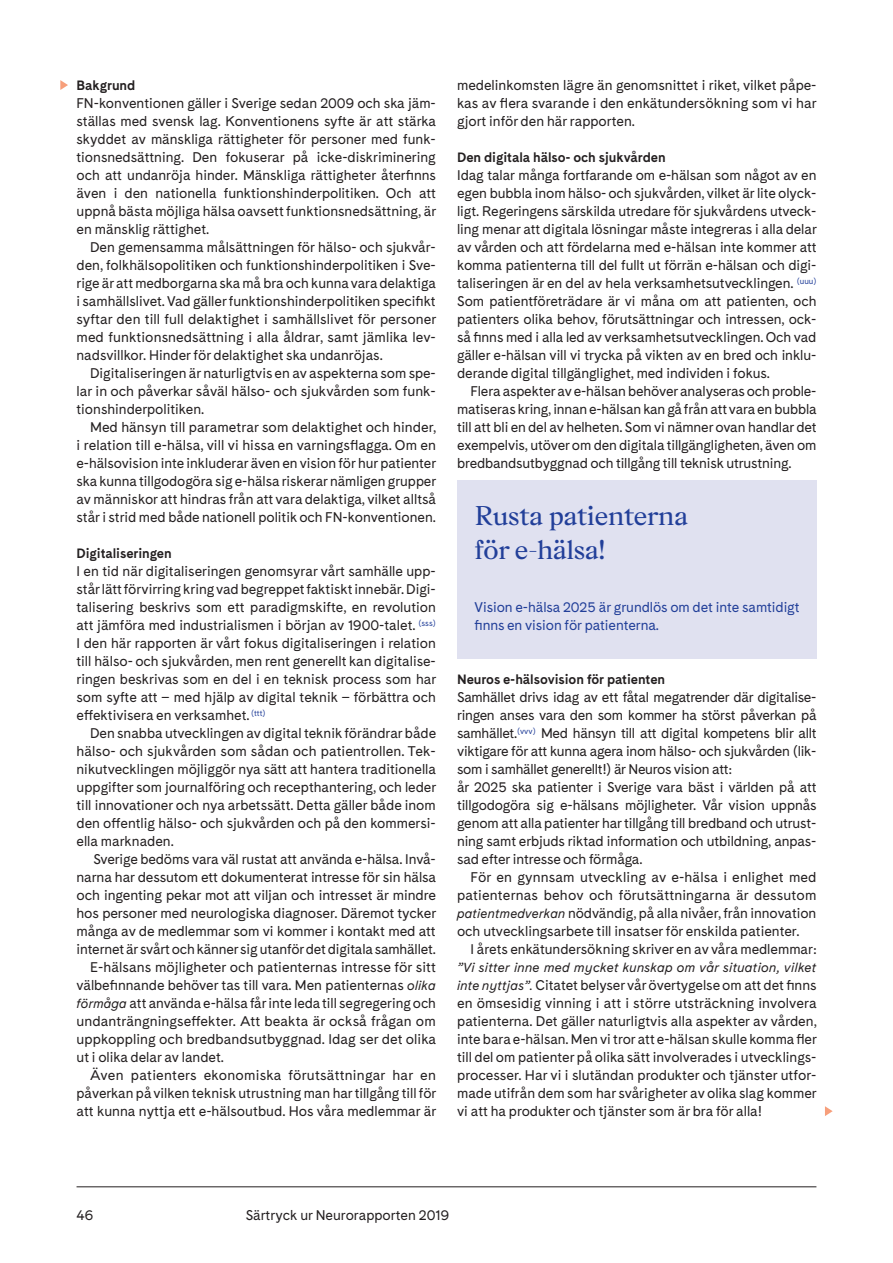
<style>
.page{position:relative;width:893px;height:1263px;background:#fff}
.page>*{position:absolute;margin:0;border:0;box-sizing:border-box;transform-origin:0 0}
.t1{font:27px/34.5px "Gza";letter-spacing:-.03em;color:#223f99}
.t2{font:700 13.5px "Cadiz";letter-spacing:-.005em;color:#231f20}
.t3{font:13.05px/18px "Cadiz";letter-spacing:-.005em;color:#231f20;text-align:justify}
.t4{font:13.05px/18px "Cadiz";letter-spacing:-.005em;color:#223f99}
.t5{font:13.05px "Cadiz";letter-spacing:.02em;color:#231f20}
.s1{font-style:italic}
</style>
<div class="page">
<hr style="left:77px;top:1186px;width:739px;height:1px;background:#231f20">
<div style="left:457px;top:480px;width:360px;height:179px;background:#e0e1f0"></div>
<svg style="left:60px;top:80px;width:8px;height:10px"></svg>
<svg style="left:825px;top:1106px;width:8px;height:10px"></svg>
<p class="t2" style="left:77px;top:77px;width:60px">Bakgrund</p>
<p class="t3" style="left:77px;top:94px;width:361px">FN-konventionen gäller i Sverige sedan 2009 och ska jäm&shy;ställas med svensk lag. Konventionens syfte är att stärka skyddet av mänskliga rättigheter för personer med funk&shy;tionsnedsättning. Den fokuserar på icke-diskriminering och att undanröja hinder. Mänskliga rättigheter återfinns även i den nationella funktionshinderpolitiken. Och att uppnå bästa möjliga hälsa oavsett funktionsnedsättning, är en mänsklig rättighet.</p>
<p class="t3" style="left:77px;top:238px;width:361px;text-indent:13px">Den gemensamma målsättningen för hälso- och sjukvår&shy;den, folkhälsopolitiken och funktionshinderpolitiken i Sve&shy;rige är att medborgarna ska må bra och kunna vara delaktiga i samhällslivet. Vad gäller funktionshinderpolitiken specifikt syftar den till full delaktighet i samhällslivet för personer med funktionsnedsättning i alla åldrar, samt jämlika lev&shy;nadsvillkor. Hinder för delaktighet ska undanröjas.</p>
<p class="t3" style="left:77px;top:364px;width:361px;text-indent:14px">Digitaliseringen är naturligtvis en av aspekterna som spe&shy;lar in och påverkar såväl hälso- och sjukvården som funk&shy;tionshinderpolitiken.</p>
<p class="t3" style="left:77px;top:418px;width:361px;text-indent:14px">Med hänsyn till parametrar som delaktighet och hinder, i relation till e-hälsa, vill vi hissa en varningsflagga. Om en e-hälsovision inte inkluderar även en vision för hur patienter ska kunna tillgodogöra sig e-hälsa riskerar nämligen grupper av människor att hindras från att vara delaktiga, vilket alltså står i strid med både nationell politik och FN-konventionen.</p>
<p class="t2" style="left:77px;top:545px;width:97px">Digitaliseringen</p>
<p class="t3" style="left:77px;top:562px;width:361px">I en tid när digitaliseringen genomsyrar vårt samhälle upp&shy;står lätt förvirring kring vad begreppet faktiskt innebär. Digi&shy;talisering beskrivs som ett paradigmskifte, en revolution att jämföra med industrialismen i början av 1900-talet. <sup>(sss)<br></sup>I den här rapporten är vårt fokus digitaliseringen i relation till hälso- och sjukvården, men rent generellt kan digitalise&shy;ringen beskrivas som en del i en teknisk process som har som syfte att – med hjälp av digital teknik – förbättra och effektivisera en verksamhet. <sup>(ttt)</sup></p>
<p class="t3" style="left:77px;top:724px;width:361px;text-indent:14px">Den snabba utvecklingen av digital teknik förändrar både hälso- och sjukvården som sådan och patientrollen. Tek&shy;nikutvecklingen möjliggör nya sätt att hantera traditionella uppgifter som journalföring och recepthantering, och leder till innovationer och nya arbetssätt. Detta gäller både inom den offentlig hälso- och sjukvården och på den kommersi&shy;ella marknaden.</p>
<p class="t3" style="left:93px;top:850px;width:344px">Sverige bedöms vara väl rustat att använda e-hälsa. Invå-</p>
<p class="t3" style="left:77px;top:868px;width:361px">narna har dessutom ett dokumenterat intresse för sin hälsa</p>
<p class="t3" style="left:77px;top:886px;width:361px">och ingenting pekar mot att viljan och intresset är mindre</p>
<p class="t3" style="left:77px;top:904px;width:361px">hos personer med neurologiska diagnoser. Däremot tycker</p>
<p class="t3" style="left:77px;top:922px;width:361px">många av de medlemmar som vi kommer i kontakt med att</p>
<p class="t3" style="left:77px;top:940px;width:361px">internet är svårt och känner sig utanför det digitala samhället.</p>
<p class="t3" style="left:90px;top:958px;width:347px">E-hälsans möjligheter och patienternas intresse för sitt</p>
<p class="t3" style="left:77px;top:976px;width:361px">välbefinnande behöver tas till vara. Men patienternas <span class="s1">olika</span></p>
<p class="t3" style="left:77px;top:994px;width:361px"><span class="s1">förmåga</span> att använda e-hälsa får inte leda till segregering och</p>
<p class="t3" style="left:77px;top:1012px;width:361px">undanträngningseffekter. Att beakta är också frågan om</p>
<p class="t3" style="left:77px;top:1030px;width:361px">uppkoppling och bredbandsutbyggnad. Idag ser det olika</p>
<p class="t3" style="left:77px;top:1048px;width:149px">ut i olika delar av landet.</p>
<p class="t5" style="left:90px;top:1066px;width:347px">Även patienters ekonomiska förutsättningar har en</p>
<p class="t3" style="left:77px;top:1084px;width:361px">påverkan på vilken teknisk utrustning man har tillgång till för</p>
<p class="t3" style="left:77px;top:1102px;width:361px">att kunna nyttja ett e-hälsoutbud. Hos våra medlemmar är</p>
<p class="t3" style="left:457px;top:76px;width:361px">medelinkomsten lägre än genomsnittet i riket, vilket påpe&shy;kas av flera svarande i den enkätundersökning som vi har gjort inför den här rapporten.</p>
<p class="t2" style="left:457px;top:149px;width:210px">Den digitala hälso- och sjukvården</p>
<p class="t3" style="left:457px;top:166px;width:361px">Idag talar många fortfarande om e-hälsan som något av en egen bubbla inom hälso- och sjukvården, vilket är lite olyck&shy;ligt. Regeringens särskilda utredare för sjukvårdens utveck&shy;ling menar att digitala lösningar måste integreras i alla delar av vården och att fördelarna med e-hälsan inte kommer att komma patienterna till del fullt ut förrän e-hälsan och digi&shy;taliseringen är en del av hela verksamhetsutvecklingen. <sup>(uuu)<br></sup>Som patientföreträdare är vi måna om att patienten, och patienters olika behov, förutsättningar och intressen, ock&shy;så finns med i alla led av verksamhetsutvecklingen. Och vad gäller e-hälsan vill vi trycka på vikten av en bred och inklu&shy;derande digital tillgänglighet, med individen i fokus.</p>
<p class="t3" style="left:457px;top:382px;width:361px;text-indent:14px">Flera aspekter av e-hälsan behöver analyseras och proble&shy;matiseras kring, innan e-hälsan kan gå från att vara en bubbla till att bli en del av helheten. Som vi nämner ovan handlar det exempelvis, utöver om den digitala tillgängligheten, även om bredbandsutbyggnad och tillgång till teknisk utrustning.</p>
<h1 class="t1" style="left:475px;top:498px;width:215px">Rusta patienterna för e-hälsa!</h1>
<p class="t4" style="left:475px;top:598px;width:326px">Vision e-hälsa 2025 är grundlös om det inte samtidigt finns en vision för patienterna.</p>
<p class="t2" style="left:457px;top:671px;width:210px">Neuros e-hälsovision för patienten</p>
<p class="t3" style="left:457px;top:688px;width:361px;text-align:left">Samhället drivs idag av ett fåtal megatrender där digitalise&shy;ringen anses vara den som kommer ha störst påverkan på samhället.<sup>(vvv)</sup> Med hänsyn till att digital kompetens blir allt viktigare för att kunna agera inom hälso- och sjukvården (lik&shy;som i samhället generellt!) är Neuros vision att:<br>år 2025 ska patienter i Sverige vara bäst i världen på att tillgodogöra sig e-hälsans möjligheter. Vår vision uppnås genom att alla patienter har tillgång till bredband och utrust&shy;ning samt erbjuds riktad information och utbildning, anpas&shy;sad efter intresse och förmåga.</p>
<p class="t3" style="left:457px;top:868px;width:361px;text-indent:14px">För en gynnsam utveckling av e-hälsa i enlighet med patienternas behov och förutsättningarna är dessutom <span class="s1">patientmedverkan</span> nödvändig, på alla nivåer, från innovation och utvecklingsarbete till insatser för enskilda patienter.</p>
<p class="t3" style="left:471px;top:940px;width:347px">I årets enkätundersökning skriver en av våra medlemmar:</p>
<p class="t3" style="left:457px;top:958px;width:361px"><span class="s1">”Vi sitter inne med mycket kunskap om vår situation, vilket inte nyttjas”.</span> Citatet belyser vår övertygelse om att det finns en ömsesidig vinning i att i större utsträckning involvera patienterna. Det gäller naturligtvis alla aspekter av vården, inte bara e-hälsan. Men vi tror att e-hälsan skulle komma fler till del om patienter på olika sätt involverades i utvecklings&shy;processer. Har vi i slutändan produkter och tjänster utfor&shy;made utifrån dem som har svårigheter av olika slag kommer vi att ha produkter och tjänster som är bra för alla!</p>
<p class="t3" style="left:77px;top:1206px;width:18px">46</p>
<p class="t3" style="left:246px;top:1206px;width:205px">Särtryck ur Neurorapporten 2019</p>
</div>
